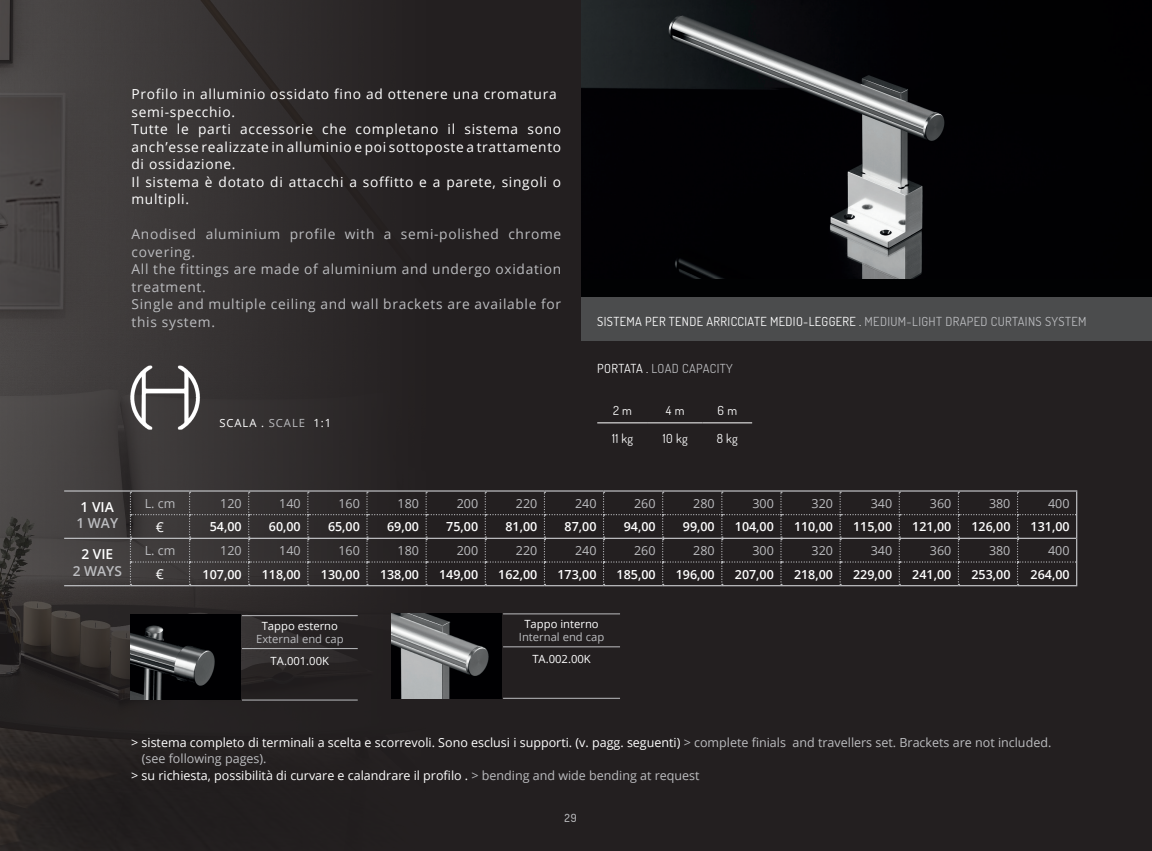
<style>
.page{position:relative;width:1152px;height:851px;background:#fff}
.page>*{position:absolute;margin:0;border:0;box-sizing:border-box;transform-origin:0 0}
.Paragrafo_base{font:13.75px/17.5px "Open Sans";letter-spacing:.05em;color:#fff;text-align:justify}
.Paragrafo_base-2{font:13.75px/17.5px "Open Sans";letter-spacing:.05em;color:#bcbdc0}
.t1{font:600 13.75px "Open Sans";color:#bcbdc0}
.t2{font:600 13.75px "Open Sans";color:#fff}
.t3{font:12.5px "Open Sans";color:#fff}
.t4{font:600 12.5px "Open Sans";color:#fff}
.t5{font:12.5px "Open Sans";color:#bcbdc0}
.t6{font:12.5px "Dosis";letter-spacing:.03em;color:#fff}
.t7{font:12.5px "Dosis";letter-spacing:.03em;color:#bcbdc0}
.t8{font:11.25px "Open Sans";color:#fff}
.t9{font:11.25px "Open Sans";color:#bcbdc0}
.t10{font:11.25px "Open Sans";letter-spacing:.08em;color:#fff}
.t11{font:500 11.25px "Dosis";color:#bcbdc0}
.s1{color:#bcbdc0}
.s2{color:#fff}
</style>
<div class="page">
<div style="left:0;top:0;width:1152px;height:850px;background:#231f20"></div>
<div style="left:581px;top:296px;width:571px;height:45px;background:#4b4c4d"></div>
<div style="left:581px;top:279px;width:571px;height:17px;background:#010203"></div>
<img style="left:0;top:0;width:425px;height:845px">
<img style="left:581px;top:0;width:571px;height:279px">
<img style="left:131px;top:614px;width:110px;height:85px">
<hr style="left:242px;top:615px;width:116px;height:1px;background:#bcbdc0">
<hr style="left:242px;top:648px;width:116px;height:1px;background:#bcbdc0">
<hr style="left:242px;top:699px;width:116px;height:1px;background:#bcbdc0">
<img style="left:392px;top:613px;width:110px;height:85px">
<hr style="left:503px;top:613px;width:117px;height:1px;background:#bcbdc0">
<hr style="left:503px;top:646px;width:117px;height:1px;background:#bcbdc0">
<hr style="left:503px;top:697px;width:117px;height:1px;background:#bcbdc0">
<img style="left:117px;top:359px;width:97px;height:72px">
<hr style="left:597px;top:422px;width:51px;height:1px;background:#fff">
<hr style="left:648px;top:422px;width:54px;height:1px;background:#fff">
<hr style="left:702px;top:422px;width:50px;height:1px;background:#fff">
<hr style="left:64px;top:585px;width:66px;height:1px;background:#bcbdc0">
<hr style="left:64px;top:490px;width:66px;height:1px;background:#bcbdc0">
<hr style="left:130px;top:490px;width:60px;height:1px;background:#bcbdc0">
<hr style="left:190px;top:490px;width:59px;height:1px;background:#bcbdc0">
<hr style="left:249px;top:490px;width:59px;height:1px;background:#bcbdc0">
<hr style="left:308px;top:490px;width:59px;height:1px;background:#bcbdc0">
<hr style="left:367px;top:490px;width:59px;height:1px;background:#bcbdc0">
<hr style="left:426px;top:490px;width:59px;height:1px;background:#bcbdc0">
<hr style="left:485px;top:490px;width:59px;height:1px;background:#bcbdc0">
<hr style="left:544px;top:490px;width:59px;height:1px;background:#bcbdc0">
<hr style="left:603px;top:490px;width:59px;height:1px;background:#bcbdc0">
<hr style="left:662px;top:490px;width:60px;height:1px;background:#bcbdc0">
<hr style="left:722px;top:490px;width:59px;height:1px;background:#bcbdc0">
<hr style="left:781px;top:490px;width:59px;height:1px;background:#bcbdc0">
<hr style="left:840px;top:490px;width:59px;height:1px;background:#bcbdc0">
<hr style="left:899px;top:490px;width:59px;height:1px;background:#bcbdc0">
<hr style="left:958px;top:490px;width:59px;height:1px;background:#bcbdc0">
<hr style="left:1017px;top:490px;width:60px;height:1px;background:#bcbdc0">
<hr style="left:130px;top:585px;width:60px;height:1px;background:#bcbdc0">
<hr style="left:190px;top:585px;width:59px;height:1px;background:#bcbdc0">
<hr style="left:249px;top:585px;width:59px;height:1px;background:#bcbdc0">
<hr style="left:308px;top:585px;width:59px;height:1px;background:#bcbdc0">
<hr style="left:367px;top:585px;width:59px;height:1px;background:#bcbdc0">
<hr style="left:426px;top:585px;width:59px;height:1px;background:#bcbdc0">
<hr style="left:485px;top:585px;width:59px;height:1px;background:#bcbdc0">
<hr style="left:544px;top:585px;width:59px;height:1px;background:#bcbdc0">
<hr style="left:603px;top:585px;width:59px;height:1px;background:#bcbdc0">
<hr style="left:662px;top:585px;width:60px;height:1px;background:#bcbdc0">
<hr style="left:722px;top:585px;width:59px;height:1px;background:#bcbdc0">
<hr style="left:781px;top:585px;width:59px;height:1px;background:#bcbdc0">
<hr style="left:840px;top:585px;width:59px;height:1px;background:#bcbdc0">
<hr style="left:899px;top:585px;width:59px;height:1px;background:#bcbdc0">
<hr style="left:958px;top:585px;width:59px;height:1px;background:#bcbdc0">
<hr style="left:1017px;top:585px;width:60px;height:1px;background:#bcbdc0">
<hr style="left:64px;top:537px;width:66px;height:2px;background:#bcbdc0">
<svg style="left:130px;top:491px;width:947px;height:94px"></svg>
<p class="Paragrafo_base" style="left:131px;top:85px;width:427px">Profilo in alluminio ossidato fino ad ottenere una cromatura</p>
<p class="Paragrafo_base" style="left:131px;top:103px;width:105px">semi-specchio.</p>
<p class="Paragrafo_base" style="left:131px;top:120px;width:431px">Tutte le parti accessorie che completano il sistema sono anch’esse realizzate in alluminio e poi sottoposte a trattamento di ossidazione.</p>
<p class="Paragrafo_base" style="left:131px;top:173px;width:431px">Il sistema è dotato di attacchi a soffitto e a parete, singoli o multipli.</p>
<p class="Paragrafo_base-2" style="left:131px;top:225px;width:431px">Anodised aluminium profile with a semi-polished chrome covering.</p>
<p class="Paragrafo_base-2" style="left:131px;top:260px;width:431px">All the fittings are made of aluminium and undergo oxidation treatment.</p>
<p class="Paragrafo_base-2" style="left:131px;top:295px;width:431px">Single and multiple ceiling and wall brackets are available for this system.</p>
<p class="t10" style="left:219px;top:415px;width:113px">SCALA . <span class="s1">SCALE</span> 1:1</p>
<p class="t6" style="left:597px;top:313px;width:491px">SISTEMA PER TENDE ARRICCIATE MEDIO-LEGGERE . <span class="s1">MEDIUM-LIGHT DRAPED CURTAINS SYSTEM</span></p>
<p class="t7" style="left:597px;top:360px;width:137px"><span class="s2">PORTATA .</span> LOAD CAPACITY</p>
<p class="t6" style="left:613px;top:402px;width:20px">2 m</p>
<p class="t6" style="left:666px;top:402px;width:20px">4 m</p>
<p class="t6" style="left:717px;top:402px;width:21px">6 m</p>
<p class="t6" style="left:612px;top:430px;width:23px">11 kg</p>
<p class="t6" style="left:663px;top:430px;width:26px">10 kg</p>
<p class="t6" style="left:716px;top:430px;width:23px">8 kg</p>
<p class="t2" style="left:81px;top:497px;width:35px">1 VIA</p>
<p class="t1" style="left:76px;top:513px;width:43px">1 WAY</p>
<p class="t2" style="left:81px;top:544px;width:33px">2 VIE</p>
<p class="t1" style="left:73px;top:561px;width:51px">2 WAYS</p>
<p class="t5" style="left:145px;top:494px;width:32px">L. cm</p>
<p class="t5" style="left:220px;top:494px;width:23px">120</p>
<p class="t5" style="left:279px;top:494px;width:23px">140</p>
<p class="t5" style="left:338px;top:494px;width:23px">160</p>
<p class="t5" style="left:397px;top:494px;width:23px">180</p>
<p class="t5" style="left:457px;top:494px;width:23px">200</p>
<p class="t5" style="left:516px;top:494px;width:23px">220</p>
<p class="t5" style="left:575px;top:494px;width:23px">240</p>
<p class="t5" style="left:634px;top:494px;width:23px">260</p>
<p class="t5" style="left:693px;top:494px;width:23px">280</p>
<p class="t5" style="left:752px;top:494px;width:23px">300</p>
<p class="t5" style="left:811px;top:494px;width:23px">320</p>
<p class="t5" style="left:870px;top:494px;width:23px">340</p>
<p class="t5" style="left:930px;top:494px;width:23px">360</p>
<p class="t5" style="left:989px;top:494px;width:23px">380</p>
<p class="t5" style="left:1048px;top:494px;width:23px">400</p>
<p class="Paragrafo_base" style="left:156px;top:517px;width:10px">€</p>
<p class="t4" style="left:210px;top:518px;width:33px">54,00</p>
<p class="t4" style="left:269px;top:518px;width:33px">60,00</p>
<p class="t4" style="left:328px;top:518px;width:33px">65,00</p>
<p class="t4" style="left:387px;top:518px;width:33px">69,00</p>
<p class="t4" style="left:446px;top:518px;width:33px">75,00</p>
<p class="t4" style="left:505px;top:518px;width:33px">81,00</p>
<p class="t4" style="left:564px;top:518px;width:33px">87,00</p>
<p class="t4" style="left:624px;top:518px;width:33px">94,00</p>
<p class="t4" style="left:683px;top:518px;width:33px">99,00</p>
<p class="t4" style="left:735px;top:518px;width:41px">104,00</p>
<p class="t4" style="left:794px;top:518px;width:41px">110,00</p>
<p class="t4" style="left:853px;top:518px;width:41px">115,00</p>
<p class="t4" style="left:912px;top:518px;width:41px">121,00</p>
<p class="t4" style="left:971px;top:518px;width:41px">126,00</p>
<p class="t4" style="left:1030px;top:518px;width:41px">131,00</p>
<p class="t5" style="left:145px;top:541px;width:32px">L. cm</p>
<p class="t5" style="left:220px;top:541px;width:23px">120</p>
<p class="t5" style="left:279px;top:541px;width:23px">140</p>
<p class="t5" style="left:338px;top:541px;width:23px">160</p>
<p class="t5" style="left:397px;top:541px;width:23px">180</p>
<p class="t5" style="left:457px;top:541px;width:23px">200</p>
<p class="t5" style="left:516px;top:541px;width:23px">220</p>
<p class="t5" style="left:575px;top:541px;width:23px">240</p>
<p class="t5" style="left:634px;top:541px;width:23px">260</p>
<p class="t5" style="left:693px;top:541px;width:23px">280</p>
<p class="t5" style="left:752px;top:541px;width:23px">300</p>
<p class="t5" style="left:811px;top:541px;width:23px">320</p>
<p class="t5" style="left:870px;top:541px;width:23px">340</p>
<p class="t5" style="left:930px;top:541px;width:23px">360</p>
<p class="t5" style="left:989px;top:541px;width:23px">380</p>
<p class="t5" style="left:1048px;top:541px;width:23px">400</p>
<p class="Paragrafo_base" style="left:156px;top:565px;width:10px">€</p>
<p class="t4" style="left:203px;top:565px;width:41px">107,00</p>
<p class="t4" style="left:262px;top:565px;width:41px">118,00</p>
<p class="t4" style="left:321px;top:565px;width:41px">130,00</p>
<p class="t4" style="left:380px;top:565px;width:41px">138,00</p>
<p class="t4" style="left:439px;top:565px;width:41px">149,00</p>
<p class="t4" style="left:498px;top:565px;width:41px">162,00</p>
<p class="t4" style="left:557px;top:565px;width:41px">173,00</p>
<p class="t4" style="left:616px;top:565px;width:41px">185,00</p>
<p class="t4" style="left:675px;top:565px;width:41px">196,00</p>
<p class="t4" style="left:735px;top:565px;width:41px">207,00</p>
<p class="t4" style="left:794px;top:565px;width:41px">218,00</p>
<p class="t4" style="left:853px;top:565px;width:41px">229,00</p>
<p class="t4" style="left:912px;top:565px;width:41px">241,00</p>
<p class="t4" style="left:971px;top:565px;width:41px">253,00</p>
<p class="t4" style="left:1030px;top:565px;width:41px">264,00</p>
<p class="t8" style="left:262px;top:618px;width:78px">Tappo esterno</p>
<p class="t9" style="left:256px;top:630px;width:89px">External end cap</p>
<p class="t8" style="left:271px;top:653px;width:60px">TA.001.00K</p>
<p class="t8" style="left:524px;top:616px;width:76px">Tappo interno</p>
<p class="t9" style="left:519px;top:629px;width:87px">Internal end cap</p>
<p class="t8" style="left:532px;top:651px;width:60px">TA.002.00K</p>
<p class="t3" style="left:131px;top:733px;width:921px">&gt; sistema completo di terminali a scelta e scorrevoli. Sono esclusi i supporti. (v. pagg. seguenti) <span class="s1">&gt; complete finials and travellers set. Brackets are not included.</span></p>
<p class="t5" style="left:142px;top:750px;width:126px">(see following pages).</p>
<p class="t3" style="left:131px;top:766px;width:570px">&gt; su richiesta, possibilità di curvare e calandrare il profilo . <span class="s1">&gt; bending and wide bending at request</span></p>
<p class="t11" style="left:564px;top:810px;width:14px">29</p>
</div>
